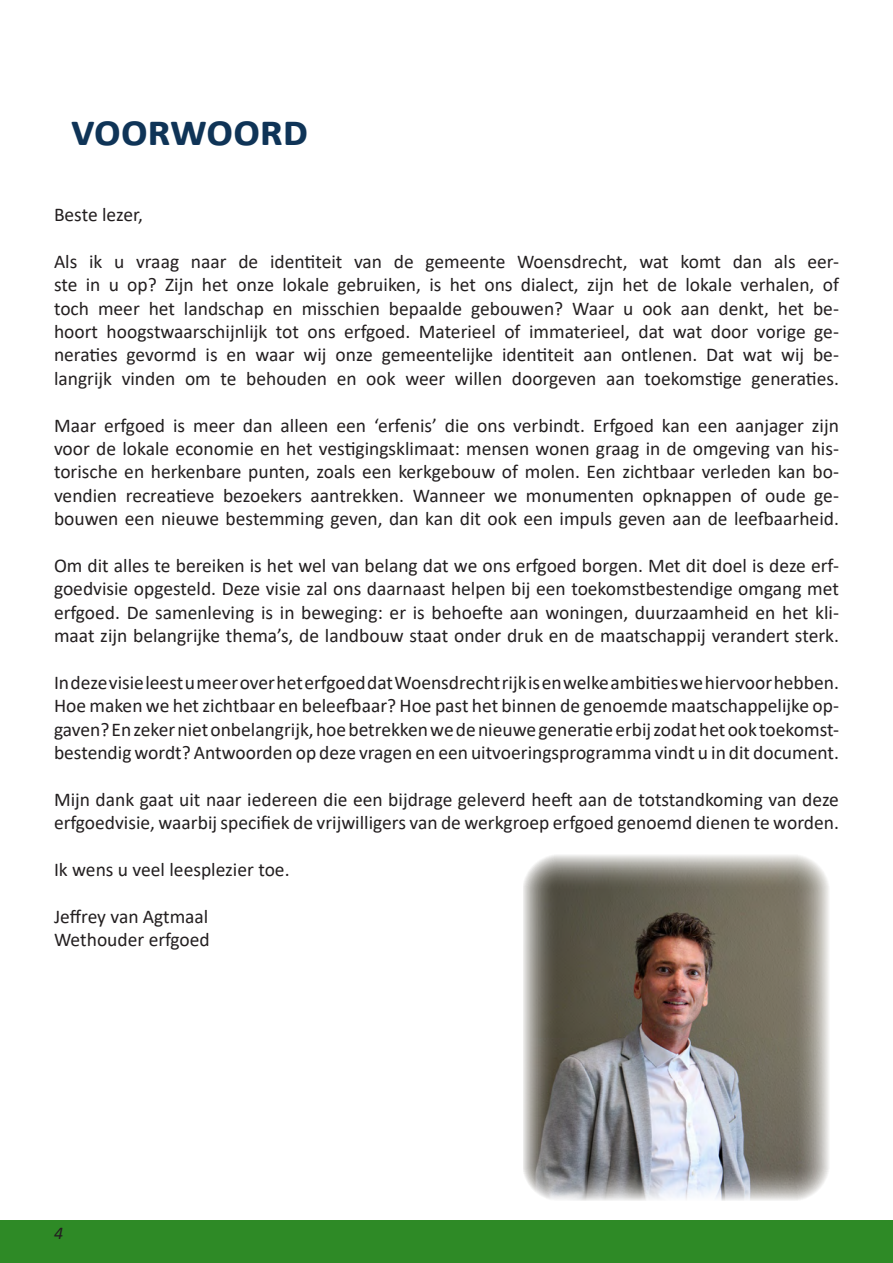
<style>
.page{position:relative;width:893px;height:1263px;background:#fff}
.page>*{position:absolute;margin:0;border:0;box-sizing:border-box;transform-origin:0 0}
.Hoofdstuk_titel{font:700 45px "Calibri";letter-spacing:-.01em;color:#0f3457}
.t1{font:19.5px/23.4px "Calibri";color:#231f20;text-align:justify}
.t2{font:italic 18px "Calibri";color:#231f20}
</style>
<div class="page">
<img style="left:523px;top:855px;width:306px;height:345px">
<div style="left:0;top:1220px;width:893px;height:43px;background:#2e8a26"></div>
<p class="Hoofdstuk_titel" style="left:71px;top:98px;width:239px">voorwoord</p>
<p class="t1" style="left:54px;top:202px;width:91px">Beste lezer,</p>
<p class="t1" style="left:54px;top:249px;width:786px">Als ik u vraag naar de identiteit van de gemeente Woensdrecht, wat komt dan als eer&shy;ste in u op? Zijn het onze lokale gebruiken, is het ons dialect, zijn het de lokale verhalen, of toch meer het landschap en misschien bepaalde gebouwen? Waar u ook aan denkt, het be&shy;hoort hoogstwaarschijnlijk tot ons erfgoed. Materieel of immaterieel, dat wat door vorige ge&shy;neraties gevormd is en waar wij onze gemeentelijke identiteit aan ontlenen. Dat wat wij be&shy;langrijk vinden om te behouden en ook weer willen doorgeven aan toekomstige generaties.</p>
<p class="t1" style="left:54px;top:413px;width:786px">Maar erfgoed is meer dan alleen een ‘erfenis’ die ons verbindt. Erfgoed kan een aanjager zijn voor de lokale economie en het vestigingsklimaat: mensen wonen graag in de omgeving van his&shy;torische en herkenbare punten, zoals een kerkgebouw of molen. Een zichtbaar verleden kan bo&shy;vendien recreatieve bezoekers aantrekken. Wanneer we monumenten opknappen of oude ge&shy;bouwen een nieuwe bestemming geven, dan kan dit ook een impuls geven aan de leefbaarheid.</p>
<p class="t1" style="left:54px;top:553px;width:786px">Om dit alles te bereiken is het wel van belang dat we ons erfgoed borgen. Met dit doel is deze erf&shy;goedvisie opgesteld. Deze visie zal ons daarnaast helpen bij een toekomstbestendige omgang met erfgoed. De samenleving is in beweging: er is behoefte aan woningen, duurzaamheid en het kli&shy;maat zijn belangrijke thema’s, de landbouw staat onder druk en de maatschappij verandert sterk.</p>
<p class="t1" style="left:54px;top:670px;width:786px">In deze visie leest u meer over het erfgoed dat Woensdrecht rijk is en welke ambities we hiervoor hebben.<br>Hoe maken we het zichtbaar en beleefbaar? Hoe past het binnen de genoemde maatschappelijke op&shy;gaven? En zeker niet onbelangrijk, hoe betrekken we de nieuwe generatie erbij zodat het ook toekomst&shy;bestendig wordt? Antwoorden op deze vragen en een uitvoeringsprogramma vindt u in dit document.</p>
<p class="t1" style="left:54px;top:787px;width:786px">Mijn dank gaat uit naar iedereen die een bijdrage geleverd heeft aan de totstandkoming van deze erfgoedvisie, waarbij specifiek de vrijwilligers van de werkgroep erfgoed genoemd dienen te worden.</p>
<p class="t1" style="left:54px;top:857px;width:237px">Ik wens u veel leesplezier toe.</p>
<p class="t1" style="left:54px;top:904px;width:156px">Jeffrey van Agtmaal</p>
<p class="t1" style="left:54px;top:928px;width:157px">Wethouder erfgoed</p>
<p class="t2" style="left:54px;top:1220px;width:11px">4</p>
</div>
